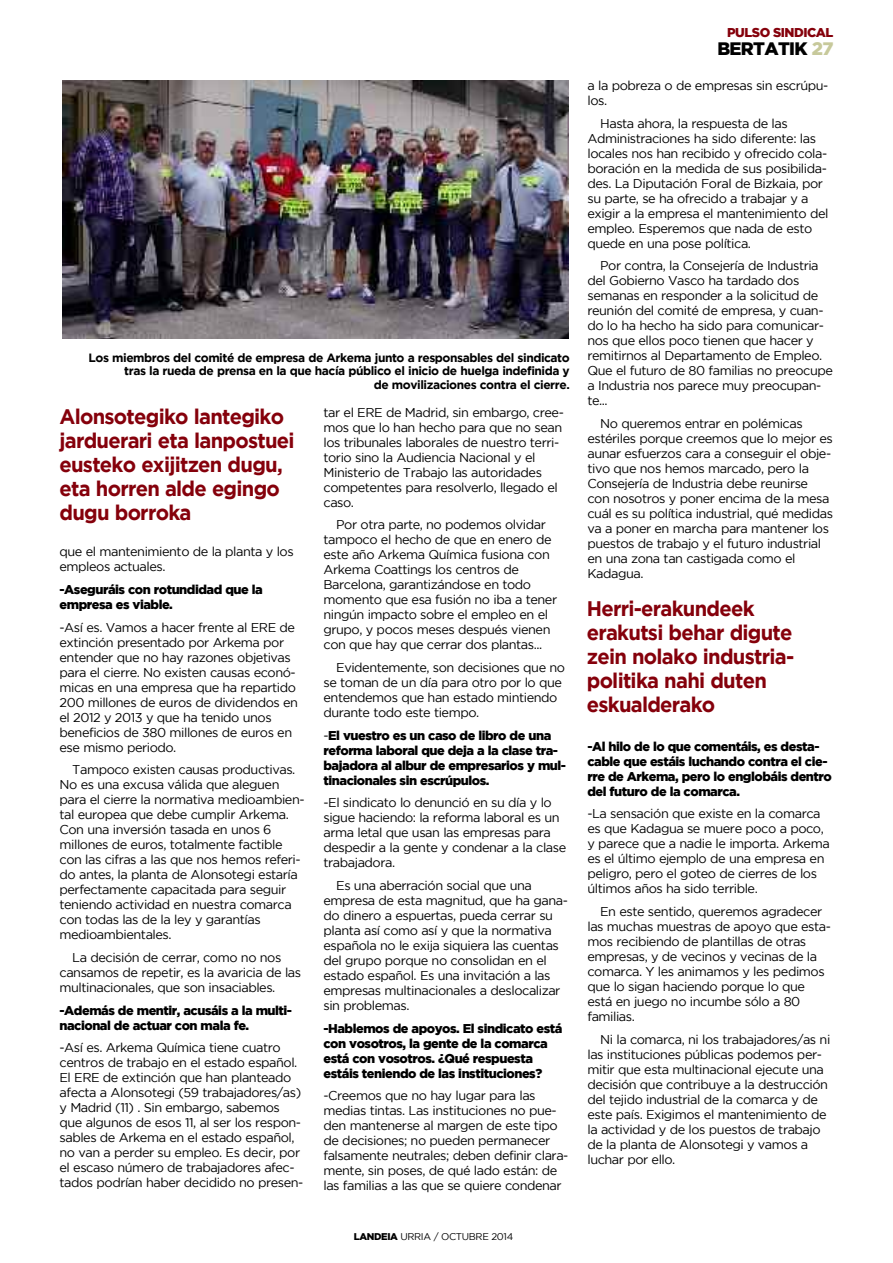
<style>
.page{position:relative;width:893px;height:1263px;background:#fff}
.page>*{position:absolute;margin:0;border:0;box-sizing:border-box;transform-origin:0 0}
.t1{font:700 21px/24px "Gotham";letter-spacing:-.035em;color:#85000b;scale:.96 1}
.t2{font:900 18px "Gotham";letter-spacing:-.035em;color:#000}
.t3{font:12.75px/15px "Gotham";letter-spacing:-.035em;color:#000}
.t4{font:900 12.75px/15px "Gotham";letter-spacing:-.035em;color:#000}
.t5{font:900 12.75px "Gotham";letter-spacing:-.035em;color:#85000b}
.t6{font:700 12px/13.5px "Gotham";letter-spacing:-.035em;color:#000;text-align:right}
.t7{font:9.75px "Gotham";letter-spacing:-.035em;color:#000}
.s1{font-weight:400}
.s2{font-weight:900}
.s3{color:#c7c99b}
</style>
<div class="page">
<img style="left:63px;top:81px;width:505px;height:258px">
<p class="t6" style="left:89px;top:351px;width:483px">los miembros del comité de empresa de Arkema junto a responsables del sindicato tras la rueda de prensa en la que hacía público el inicio de huelga indefinida y<br>de movilizaciones contra el cierre.</p>
<h1 class="t1" style="left:60px;top:406px;width:246px">Alonsotegiko lantegiko jarduerari eta lanpostuei eusteko exijitzen dugu, eta horren alde egingo dugu borroka</h1>
<p class="t3" style="left:60px;top:545px;width:236px">que el mantenimiento de la planta y los empleos actuales.</p>
<p class="t4" style="left:60px;top:583px;width:205px">-Aseguráis con rotundidad que la empresa es viable.</p>
<p class="t3" style="left:60px;top:620px;width:240px">-Así es. Vamos a hacer frente al ERE de extinción presentado por Arkema por entender que no hay razones objetivas para el cierre. No existen causas econó&shy;micas en una empresa que ha repartido 200 millones de euros de dividendos en el 2012 y 2013 y que ha tenido unos beneficios de 380 millones de euros en ese mismo periodo.</p>
<p class="t3" style="left:60px;top:763px;width:247px;text-indent:13px">Tampoco existen causas productivas.<br>No es una excusa válida que aleguen para el cierre la normativa medioambien&shy;tal europea que debe cumplir Arkema.<br>Con una inversión tasada en unos 6 millones de euros, totalmente factible con las cifras a las que nos hemos referi&shy;do antes, la planta de Alonsotegi estaría perfectamente capacitada para seguir teniendo actividad en nuestra comarca con todas las de la ley y garantías medioambientales.</p>
<p class="t3" style="left:60px;top:951px;width:243px;text-indent:13px">La decisión de cerrar, como no nos cansamos de repetir, es la avaricia de las multinacionales, que son insaciables.</p>
<p class="t4" style="left:60px;top:1003px;width:234px">-Además de mentir, acusáis a la multi&shy;nacional de actuar con mala fe.</p>
<p class="t3" style="left:60px;top:1041px;width:245px">-Así es. Arkema Química tiene cuatro centros de trabajo en el estado español.<br>El ERE de extinción que han planteado afecta a Alonsotegi (59 trabajadores/as) y Madrid (11) . Sin embargo, sabemos que algunos de esos 11, al ser los respon&shy;sables de Arkema en el estado español, no van a perder su empleo. Es decir, por el escaso número de trabajadores afec&shy;tados podrían haber decidido no presen-</p>
<p class="t3" style="left:323px;top:405px;width:242px">tar el ERE de Madrid, sin embargo, cree&shy;mos que lo han hecho para que no sean los tribunales laborales de nuestro terri&shy;torio sino la Audiencia Nacional y el Ministerio de Trabajo las autoridades competentes para resolverlo, llegado el caso.</p>
<p class="t3" style="left:323px;top:518px;width:235px;text-indent:13px">Por otra parte, no podemos olvidar tampoco el hecho de que en enero de este año Arkema Química fusiona con Arkema Coattings los centros de Barcelona, garantizándose en todo momento que esa fusión no iba a tener ningún impacto sobre el empleo en el grupo, y pocos meses después vienen con que hay que cerrar dos plantas...</p>
<p class="t3" style="left:323px;top:661px;width:243px;text-indent:13px">Evidentemente, son decisiones que no se toman de un día para otro por lo que entendemos que han estado mintiendo durante todo este tiempo.</p>
<p class="t4" style="left:323px;top:728px;width:244px"><span class="s1">-</span>El vuestro es un caso de libro de una reforma laboral que deja a la clase tra&shy;bajadora al albur de empresarios y mul&shy;tinacionales sin escrúpulos.</p>
<p class="t3" style="left:323px;top:796px;width:244px">-El sindicato lo denunció en su día y lo sigue haciendo: la reforma laboral es un arma letal que usan las empresas para despedir a la gente y condenar a la clase trabajadora.</p>
<p class="t3" style="left:323px;top:879px;width:246px;text-indent:13px">Es una aberración social que una empresa de esta magnitud, que ha gana&shy;do dinero a espuertas, pueda cerrar su planta así como así y que la normativa española no le exija siquiera las cuentas del grupo porque no consolidan en el estado español. Es una invitación a las empresas multinacionales a deslocalizar sin problemas.</p>
<p class="t4" style="left:323px;top:1021px;width:241px">-Hablemos de apoyos. El sindicato está con vosotros, la gente de la comarca está con vosotros. ¿Qué respuesta estáis teniendo de las instituciones?</p>
<p class="t3" style="left:323px;top:1089px;width:246px">-Creemos que no hay lugar para las medias tintas. Las instituciones no pue&shy;den mantenerse al margen de este tipo de decisiones; no pueden permanecer falsamente neutrales; deben definir clara&shy;mente, sin poses, de qué lado están: de las familias a las que se quiere condenar</p>
<p class="t7" style="left:354px;top:1232px;width:161px"><span class="s2">LANDEIA</span> URRIA / OCTUBRE 2014</p>
<p class="t5" style="left:727px;top:27px;width:108px">PuLSO SINDICAL</p>
<h2 class="t2" style="left:717px;top:42px;width:118px">BERTATIK <span class="s3">27</span></h2>
<p class="t3" style="left:587px;top:79px;width:242px">a la pobreza o de empresas sin escrúpu&shy;los.</p>
<p class="t3" style="left:587px;top:117px;width:243px;text-indent:13px">Hasta ahora, la respuesta de las Administraciones ha sido diferente: las locales nos han recibido y ofrecido cola&shy;boración en la medida de sus posibilida&shy;des. La Diputación Foral de Bizkaia, por su parte, se ha ofrecido a trabajar y a exigir a la empresa el mantenimiento del empleo. Esperemos que nada de esto quede en una pose política.</p>
<p class="t3" style="left:587px;top:259px;width:247px;text-indent:13px">Por contra, la Consejería de Industria del Gobierno Vasco ha tardado dos semanas en responder a la solicitud de reunión del comité de empresa, y cuan&shy;do lo ha hecho ha sido para comunicar&shy;nos que ellos poco tienen que hacer y remitirnos al Departamento de Empleo.<br>Que el futuro de 80 familias no preocupe a Industria nos parece muy preocupan&shy;te...</p>
<p class="t3" style="left:587px;top:417px;width:247px;text-indent:13px">No queremos entrar en polémicas estériles porque creemos que lo mejor es aunar esfuerzos cara a conseguir el obje&shy;tivo que nos hemos marcado, pero la Consejería de Industria debe reunirse con nosotros y poner encima de la mesa cuál es su política industrial, qué medidas va a poner en marcha para mantener los puestos de trabajo y el futuro industrial en una zona tan castigada como el Kadagua.</p>
<h1 class="t1" style="left:587px;top:598px;width:218px">Herri-erakundeek erakutsi behar digute zein nolako industria&shy;politika nahi duten eskualderako</h1>
<p class="t4" style="left:587px;top:740px;width:246px">-Al hilo de lo que comentáis, es desta&shy;cable que estáis luchando contra el cie&shy;rre de Arkema, pero lo englobáis dentro del futuro de la comarca.</p>
<p class="t3" style="left:587px;top:807px;width:244px">-La sensación que existe en la comarca es que Kadagua se muere poco a poco, y parece que a nadie le importa. Arkema es el último ejemplo de una empresa en peligro, pero el goteo de cierres de los últimos años ha sido terrible.</p>
<p class="t3" style="left:587px;top:905px;width:245px;text-indent:13px">En este sentido, queremos agradecer las muchas muestras de apoyo que esta&shy;mos recibiendo de plantillas de otras empresas, y de vecinos y vecinas de la comarca. Y les animamos y les pedimos que lo sigan haciendo porque lo que está en juego no incumbe sólo a 80 familias.</p>
<p class="t3" style="left:587px;top:1033px;width:244px;text-indent:13px">Ni la comarca, ni los trabajadores/as ni las instituciones públicas podemos per&shy;mitir que esta multinacional ejecute una decisión que contribuye a la destrucción del tejido industrial de la comarca y de este país. Exigimos el mantenimiento de la actividad y de los puestos de trabajo de la planta de Alonsotegi y vamos a luchar por ello.</p>
</div>
